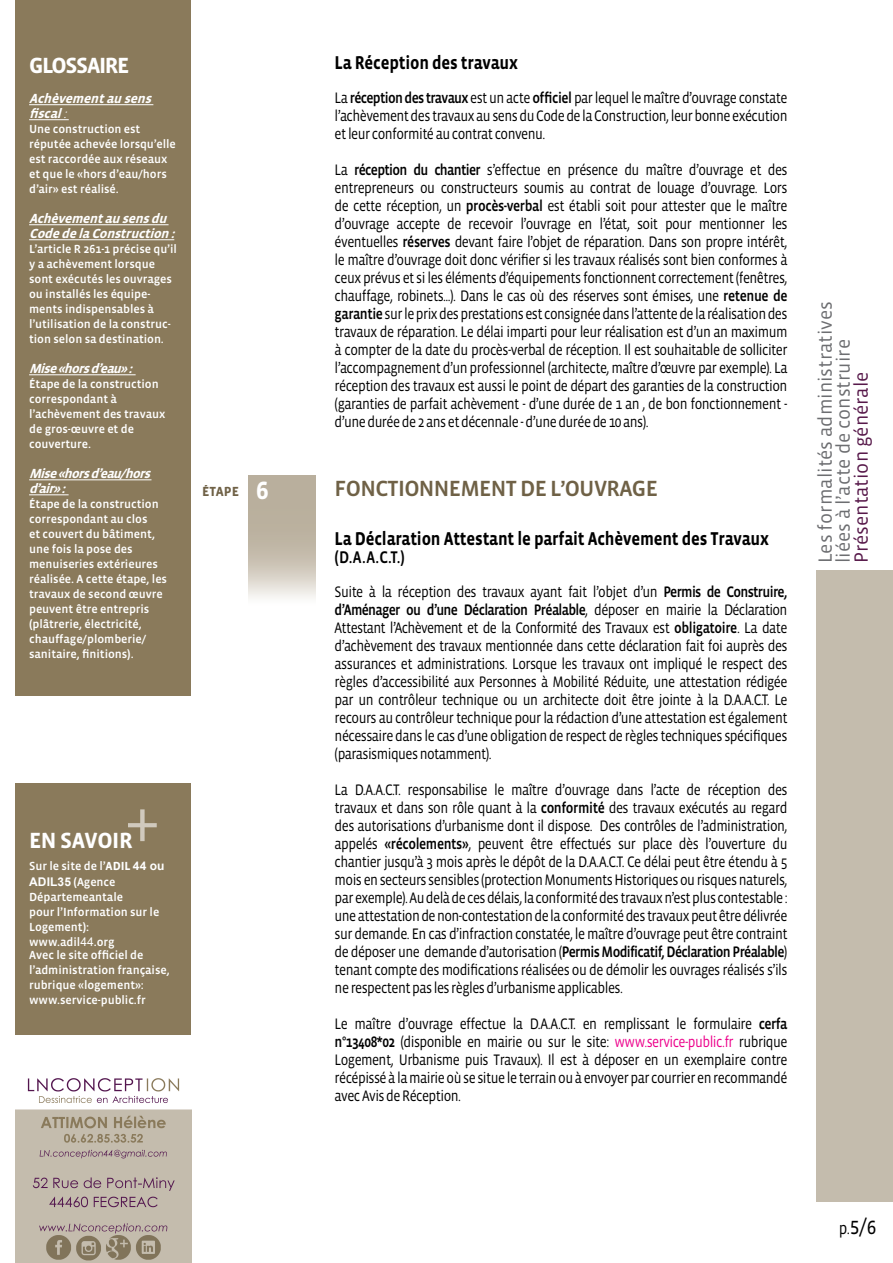
<style>
.page{position:relative;width:893px;height:1263px;background:#fff}
.page>*{position:absolute;margin:0;border:0;box-sizing:border-box;transform-origin:0 0}
.t1{font:69.75px "Vista Sans OT";color:#fff}
.t2{font:24.15px "Vista Sans OT";color:#000;scale:.87 1}
.t3{font:500 22.5px "Vista Sans OT";letter-spacing:-.03em;color:#6f6146}
.t4{font:700 22.5px "Vista Sans OT";letter-spacing:-.06em;color:#fff}
.t5{font:700 22.5px "Vista Sans OT";letter-spacing:-.02em;color:#fff}
.t6{font:19.5px/18px "Vista Sans OT";color:#6d6e71}
.t7{font:19.5px "Vista Sans OT";color:#57194a}
.t8{font:700 19.05px "Vista Sans OT";letter-spacing:-.01em;color:#000;scale:.87 1}
.t9{font:500 17.25px "Vista Sans OT";color:#000;scale:.87 1}
.t10{font:15.6px/18px "Vista Sans OT";letter-spacing:-.04em;color:#000;text-align:justify;scale:.87 1}
.t11{font:italic 700 13.5px/15px "Vista Sans OT";color:#fff}
.t12{font:700 13.5px "Vista Sans OT";color:#6f6146}
.t13{font:500 12px/15px "Vista Sans OT";letter-spacing:-.005em;color:#fff}
.s1{font-weight:400}
.s2{font-weight:700}
.s3{font-family:"Arial";font-weight:700}
.s4{font-family:"Arial";font-weight:400}
.s5{font-weight:500}
.s6{font-size:25.5px;color:#fff}
.s7{color:#ec008b}
.s8{font-size:17.25px}
</style>
<div class="page">
<img style="left:16px;top:1078px;width:175px;height:185px">
<div style="left:15px;top:783px;width:175px;height:252px;background:#8a7a5b"></div>
<div style="left:16px;top:0;width:175px;height:695px;background:#8a7a5b"></div>
<hr style="left:29px;top:104px;width:124px;height:1px;background:#fff">
<hr style="left:29px;top:119px;width:40px;height:1px;background:#fff">
<hr style="left:29px;top:224px;width:140px;height:1px;background:#fff">
<hr style="left:29px;top:239px;width:145px;height:1px;background:#fff">
<hr style="left:29px;top:374px;width:107px;height:1px;background:#fff">
<hr style="left:29px;top:480px;width:122px;height:1px;background:#fff">
<hr style="left:29px;top:495px;width:40px;height:1px;background:#fff">
<h3 class="t4" style="left:29px;top:54px;width:102px">GLOSSAIRE</h3>
<p class="t11" style="left:29px;top:91px;width:127px">Achèvement au sens fiscal <span class="s1">:</span></p>
<p class="t13" style="left:29px;top:122px;width:148px">Une construction est réputée achevée lorsqu’elle est raccordée aux réseaux et que le «hors d’eau/hors d’air» est réalisé.</p>
<p class="t11" style="left:29px;top:211px;width:151px">Achèvement au sens du<br>Code de la Construction :</p>
<p class="t13" style="left:29px;top:242px;width:149px">L’article R 261-1 précise qu’il y a achèvement lorsque sont exécutés les ouvrages ou installés les équipe&shy;ments indispensables à l’utilisation de la construc&shy;tion selon sa destination.</p>
<p class="t11" style="left:29px;top:361px;width:108px">Mise«horsd’eau»:</p>
<p class="t13" style="left:29px;top:377px;width:138px">Étape de la construction correspondant à l’achèvement des travaux de gros-œuvre et de couverture.</p>
<p class="t11" style="left:29px;top:466px;width:126px">Mise«horsd’eau/hors d’air»:</p>
<p class="t13" style="left:29px;top:497px;width:139px">Étape de la construction correspondant au clos<br>et couvert du bâtiment, une fois la pose des menuiseries extérieures réalisée. A cette étape, les travaux de second œuvre peuvent être entrepris (plâtrerie, électricité, chauffage/plomberie/ sanitaire, finitions).</p>
<h1 class="t1" style="left:125px;top:785px;width:36px">+</h1>
<h3 class="t5" style="left:29px;top:829px;width:105px">EN SAVOIR</h3>
<p class="t13" style="left:29px;top:858px;width:137px">Sur le site de l’<span class="s2">ADIL</span> <span class="s3">44 ou<br>ADIL35</span> (Agence<br>Départemeantale<br>pour l’Information sur le<br>Logement): www.adil<span class="s4">44</span>.org</p>
<p class="t13" style="left:29px;top:948px;width:142px">Avec le site officiel de l’administration française, rubrique «logement»: www.service-public.fr</p>
<p class="t8" style="left:335px;top:53px;width:212px">La Réception des travaux</p>
<p class="t10" style="left:335px;top:89px;width:522px">La <span class="s5">réceptiondestravaux</span> est un acte <span class="s5">officiel</span> par lequel le maître d’ouvrage constate l’achèvement des travaux au sens du Code de la Construction, leur bonne exécution et leur conformité au contrat convenu.</p>
<p class="t10" style="left:335px;top:161px;width:522px">La <span class="s5">réception du chantier</span> s’effectue en présence du maître d’ouvrage et des entrepreneurs ou constructeurs soumis au contrat de louage d’ouvrage. Lors de cette réception, un <span class="s5">procès-verbal</span> est établi soit pour attester que le maître d’ouvrage accepte de recevoir l’ouvrage en l’état, soit pour mentionner les éventuelles <span class="s5">réserves</span> devant faire l’objet de réparation. Dans son propre intérêt, le maître d’ouvrage doit donc vérifier si les travaux réalisés sont bien conformes à ceux prévus et si les éléments d’équipements fonctionnent correctement (fenêtres, chauffage, robinets...). Dans le cas où des réserves sont émises, une <span class="s5">retenue de garantie</span> surleprixdesprestationsestconsignéedansl’attentedelaréalisationdes travaux de réparation. Le délai imparti pour leur réalisation est d’un an maximum à compter de la date du procès-verbal de réception. Il est souhaitable de solliciter l’accompagnement d’un professionnel (architecte, maître d’œuvre par exemple). La réception des travaux est aussi le point de départ des garanties de la construction (garanties de parfait achèvement - d’une durée de 1 an , de bon fonctionnement - d’une durée de 2 ans et décennale - d’une durée de 10 ans).</p>
<p class="t12" style="left:202px;top:485px;width:68px">ÉTAPE <span class="s6">6</span></p>
<h3 class="t3" style="left:335px;top:477px;width:325px">FONCTIONNEMENT DE L’OUVRAGE</h3>
<p class="t8" style="left:335px;top:529px;width:501px">La Déclaration Attestant le parfait Achèvement des Travaux</p>
<p class="t9" style="left:335px;top:548px;width:82px">(D.A.A.C.T.)</p>
<p class="t10" style="left:335px;top:583px;width:522px">Suite à la réception des travaux ayant fait l’objet d’un <span class="s5">Permis de Construire, d’Aménager ou d’une Déclaration Préalable</span>, déposer en mairie la Déclaration Attestant l’Achèvement et de la Conformité des Travaux est <span class="s5">obligatoire</span>. La date d’achèvement des travaux mentionnée dans cette déclaration fait foi auprès des assurances et administrations. Lorsque les travaux ont impliqué le respect des règles d’accessibilité aux Personnes à Mobilité Réduite, une attestation rédigée par un contrôleur technique ou un architecte doit être jointe à la D.A.A.C.T. Le recours au contrôleur technique pour la rédaction d’une attestation est également nécessaire dans le cas d’une obligation de respect de règles techniques spécifiques (parasismiques notamment).</p>
<p class="t10" style="left:335px;top:781px;width:522px">La D.A.A.C.T. responsabilise le maître d’ouvrage dans l’acte de réception des travaux et dans son rôle quant à la <span class="s5">conformité</span> des travaux exécutés au regard des autorisations d’urbanisme dont il dispose. Des contrôles de l’administration, appelés <span class="s5">«récolements»</span>, peuvent être effectués sur place dès l’ouverture du chantier jusqu’à 3 mois après le dépôt de la D.A.A.C.T. Ce délai peut être étendu à 5 mois en secteurs sensibles (protection Monuments Historiques ou risques naturels, parexemple).Audelàdecesdélais,laconformitédestravauxn’estpluscontestable: uneattestationdenon-contestationdelaconformitédestravauxpeutêtredélivrée sur demande. En cas d’infraction constatée, le maître d’ouvrage peut être contraint de déposer une demande d’autorisation (<span class="s5">Permis Modificatif, Déclaration Préalable</span>) tenant compte des modifications réalisées ou de démolir les ouvrages réalisés s’ils ne respectent pas les règles d’urbanisme applicables.</p>
<p class="t10" style="left:335px;top:1015px;width:522px">Le maître d’ouvrage effectue la D.A.A.C.T. en remplissant le formulaire <span class="s5">cerfa n°13408*02</span> (disponible en mairie ou sur le site: <span class="s7">www.service-public.fr</span> rubrique Logement, Urbanisme puis Travaux). Il est à déposer en un exemplaire contre récépissé à la mairie où se situe le terrain ou à envoyer par courrier en recommandé avec Avis de Réception.</p>
<p class="t6" style="left:817px;top:563px;width:263px;rotate:-90deg">Les formalités administratives liées à l’acte de construire</p>
<p class="t7" style="left:851px;top:563px;width:193px;rotate:-90deg">Présentation générale</p>
<h2 class="t2" style="left:839px;top:1214px;width:46px"><span class="s8">p.</span>5/6</h2>
</div>
